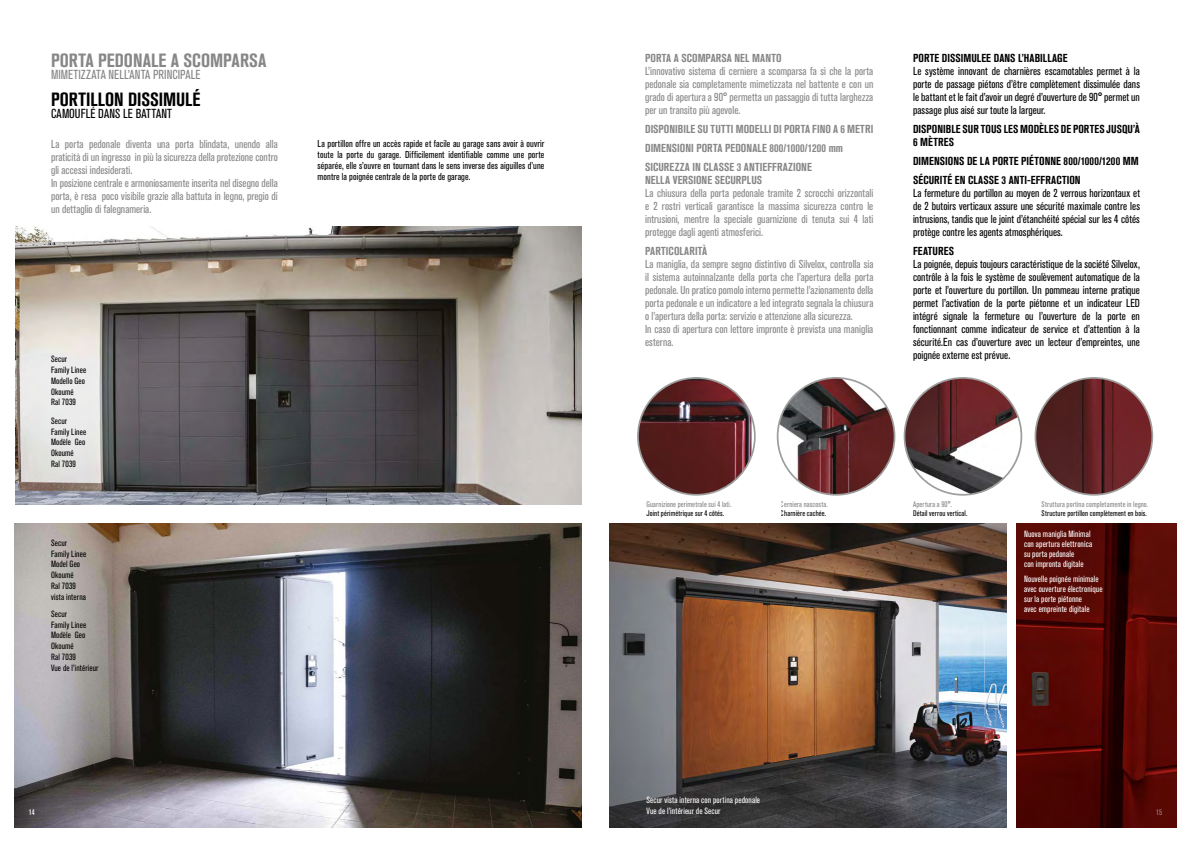
<style>
.page{position:relative;width:1191px;height:842px;background:#fff}
.page>*{position:absolute;margin:0;border:0;box-sizing:border-box;transform-origin:0 0}
.t1{font:700 condensed 19px "Akzidenz Grotesk BQ";color:#878787}
.t2{font:700 condensed 19px "Akzidenz Grotesk BQ";color:#000}
.t3{font:condensed 13px "Akzidenz Grotesk BQ";letter-spacing:.005em;color:#878787}
.t4{font:condensed 13px "Akzidenz Grotesk BQ";letter-spacing:.01em;color:#000}
.t5{font:condensed 11.5px/13px "Akzidenz Grotesk BQ";letter-spacing:.005em;color:#878787}
.t6{font:condensed 11.5px/13px "Akzidenz Grotesk BQ";letter-spacing:.005em;color:#000;text-align:justify}
.t7{font:700 condensed 11.5px/19px "Akzidenz Grotesk BQ";letter-spacing:.01em;color:#878787}
.t8{font:700 condensed 11.5px/13px "Akzidenz Grotesk BQ";letter-spacing:.01em;color:#000}
.t9{font:condensed 10px/11px "Akzidenz Grotesk BQ";letter-spacing:.01em;color:#000;text-align:justify}
.t10{font:condensed 9px/10px "Akzidenz Grotesk BQ";letter-spacing:.01em;color:#fff}
.t11{font:condensed 9px/10.8px "Akzidenz Grotesk BQ";letter-spacing:.01em;color:#000}
.t12{font:condensed 8px "Akzidenz Grotesk BQ";letter-spacing:.015em;color:#000}
.t13{font:condensed 8px "Akzidenz Grotesk BQ";letter-spacing:.02em;color:#878787}
.t14{font:condensed 8px "Akzidenz Grotesk BQ";color:#fff}
</style>
<div class="page">
<img style="left:1016px;top:523px;width:160px;height:304px">
<img style="left:609px;top:523px;width:397px;height:305px">
<img style="left:14px;top:523px;width:567px;height:305px">
<svg style="left:637px;top:377px;width:119px;height:119px"></svg>
<svg style="left:776px;top:377px;width:120px;height:119px"></svg>
<svg style="left:903px;top:377px;width:120px;height:119px"></svg>
<svg style="left:1034px;top:377px;width:120px;height:119px"></svg>
<img style="left:16px;top:227px;width:565px;height:278px">
<h1 class="t1" style="left:51px;top:50px;width:217px">PORTA PEDONALE A SCOMPARSA</h1>
<p class="t3" style="left:51px;top:67px;width:151px">MIMETIZZATA NELL’ANTA PRINCIPALE</p>
<h1 class="t2" style="left:51px;top:89px;width:151px">PORTILLON DISSIMULÉ</h1>
<p class="t4" style="left:51px;top:107px;width:123px">CAMOUFLÉ DANS LE BATTANT</p>
<p class="t5" style="left:51px;top:138px;width:228px">La porta pedonale diventa una porta blindata, unendo alla praticità di un ingresso in più la sicurezza della protezione contro gli accessi indesiderati.<br>In posizione centrale e armoniosamente inserita nel disegno della porta, è resa poco visibile grazie alla battuta in legno, pregio di un dettaglio di falegnameria.</p>
<p class="t9" style="left:317px;top:139px;width:228px">La portillon offre un accès rapide et facile au garage sans avoir à ouvrir toute la porte du garage. Difficilement identifiable comme une porte séparée, elle s’ouvre en tournant dans le sens inverse des aiguilles d’une montre la poignée centrale de la porte de garage.</p>
<p class="t11" style="left:51px;top:354px;width:37px">Secur<br>Family Linee<br>Modello Geo<br>Okoumé<br>Ral 7039</p>
<p class="t11" style="left:51px;top:415px;width:37px">Secur<br>Family Linee<br>Modèle Geo<br>Okoumé<br>Ral 7039</p>
<p class="t11" style="left:51px;top:537px;width:37px">Secur<br>Family Linee<br>Model Geo<br>Okoumé<br>Ral 7039 vista interna</p>
<p class="t11" style="left:51px;top:608px;width:49px">Secur<br>Family Linee<br>Modèle Geo<br>Okoumé<br>Ral 7039<br>Vue de l’intérieur</p>
<p class="t7" style="left:645px;top:48px;width:138px">PORTA A SCOMPARSA NEL MANTO</p>
<p class="t5" style="left:645px;top:65px;width:230px;text-align:justify">L’innovativo sistema di cerniere a scomparsa fa sì che la porta pedonale sia completamente mimetizzata nel battente e con un grado di apertura a 90° permetta un passaggio di tutta larghezza per un transito più agevole.</p>
<p class="t7" style="left:645px;top:119px;width:230px">DISPONIBILE SU TUTTI MODELLI DI PORTA FINO A 6 METRI<br>DIMENSIONI PORTA PEDONALE 800/1000/1200 mm<br>SICUREZZA IN CLASSE 3 ANTIEFFRAZIONE</p>
<p class="t7" style="left:645px;top:170px;width:119px">NELLA VERSIONE SECURPLUS</p>
<p class="t5" style="left:645px;top:187px;width:230px;text-align:justify">La chiusura della porta pedonale tramite 2 scrocchi orizzontali e 2 rostri verticali garantisce la massima sicurezza contro le intrusioni, mentre la speciale guarnizione di tenuta sui 4 lati protegge dagli agenti atmosferici.</p>
<p class="t7" style="left:645px;top:241px;width:64px">PARTICOLARITÀ</p>
<p class="t5" style="left:645px;top:258px;width:230px">La maniglia, da sempre segno distintivo di Silvelox, controlla sia il sistema autoinnalzante della porta che l’apertura della porta pedonale. Un pratico pomolo interno permette l’azionamento della porta pedonale e un indicatore a led integrato segnala la chiusura o l’apertura della porta: servizio e attenzione alla sicurezza.<br>In caso di apertura con lettore impronte è prevista una maniglia esterna.</p>
<p class="t8" style="left:913px;top:51px;width:156px">PORTE DISSIMULEE DANS L’HABILLAGE</p>
<p class="t6" style="left:913px;top:65px;width:228px">Le système innovant de charnières escamotables permet à la porte de passage piétons d’être complètement dissimulée dans le battant et le fait d’avoir un degré d’ouverture de 90° permet un passage plus aisé sur toute la largeur.</p>
<p class="t8" style="left:913px;top:122px;width:228px">DISPONIBLE SUR TOUS LES MODÈLES DE PORTES JUSQU’À<br>6 MÈTRES</p>
<p class="t8" style="left:913px;top:151px;width:227px;line-height:19px">DIMENSIONS DE LA PORTE PIÉTONNE 800/1000/1200 MM<br>SÉCURITÉ EN CLASSE 3 ANTI-EFFRACTION</p>
<p class="t6" style="left:913px;top:187px;width:228px">La fermeture du portillon au moyen de 2 verrous horizontaux et de 2 butoirs verticaux assure une sécurité maximale contre les intrusions, tandis que le joint d’étanchéité spécial sur les 4 côtés protège contre les agents atmosphériques.</p>
<p class="t8" style="left:913px;top:244px;width:42px">FEATURES</p>
<p class="t6" style="left:913px;top:258px;width:228px">La poignée, depuis toujours caractéristique de la société Silvelox, contrôle à la fois le système de soulèvement automatique de la porte et l’ouverture du portillon. Un pommeau interne pratique permet l’activation de la porte piétonne et un indicateur LED intégré signale la fermeture ou l’ouverture de la porte en fonctionnant comme indicateur de service et d’attention à la sécurité.En cas d’ouverture avec un lecteur d’empreintes, une poignée externe est prévue.</p>
<p class="t13" style="left:646px;top:499px;width:86px">Guarnizione perimetrale sui 4 lati.</p>
<p class="t12" style="left:646px;top:509px;width:79px">Joint périmétrique sur 4 côtés.</p>
<p class="t13" style="left:780px;top:499px;width:49px">Cerniera nascosta.</p>
<p class="t12" style="left:780px;top:509px;width:47px">Charnière cachée.</p>
<p class="t13" style="left:913px;top:499px;width:40px">Apertura a 90°.</p>
<p class="t12" style="left:913px;top:509px;width:56px">Détail verrou vertical.</p>
<p class="t13" style="left:1041px;top:499px;width:108px">Struttura portina completamente in legno.</p>
<p class="t12" style="left:1041px;top:509px;width:107px">Structure portillon complètement en bois.</p>
<p class="t10" style="left:1024px;top:528px;width:70px">Nuova maniglia Minimal con apertura elettronica su porta pedonale<br>con impronta digitale</p>
<p class="t10" style="left:1024px;top:573px;width:80px">Nouvelle poignée minimale avec ouverture électronique sur la porte piétonne<br>avec empreinte digitale</p>
<p class="t10" style="left:646px;top:794px;width:115px;line-height:10.8px">Secur vista interna con portina pedonale<br>Vue de l’intérieur de Secur</p>
<p class="t14" style="left:29px;top:808px;width:8px">14</p>
<p class="t13" style="left:1156px;top:808px;width:7px">15</p>
</div>
